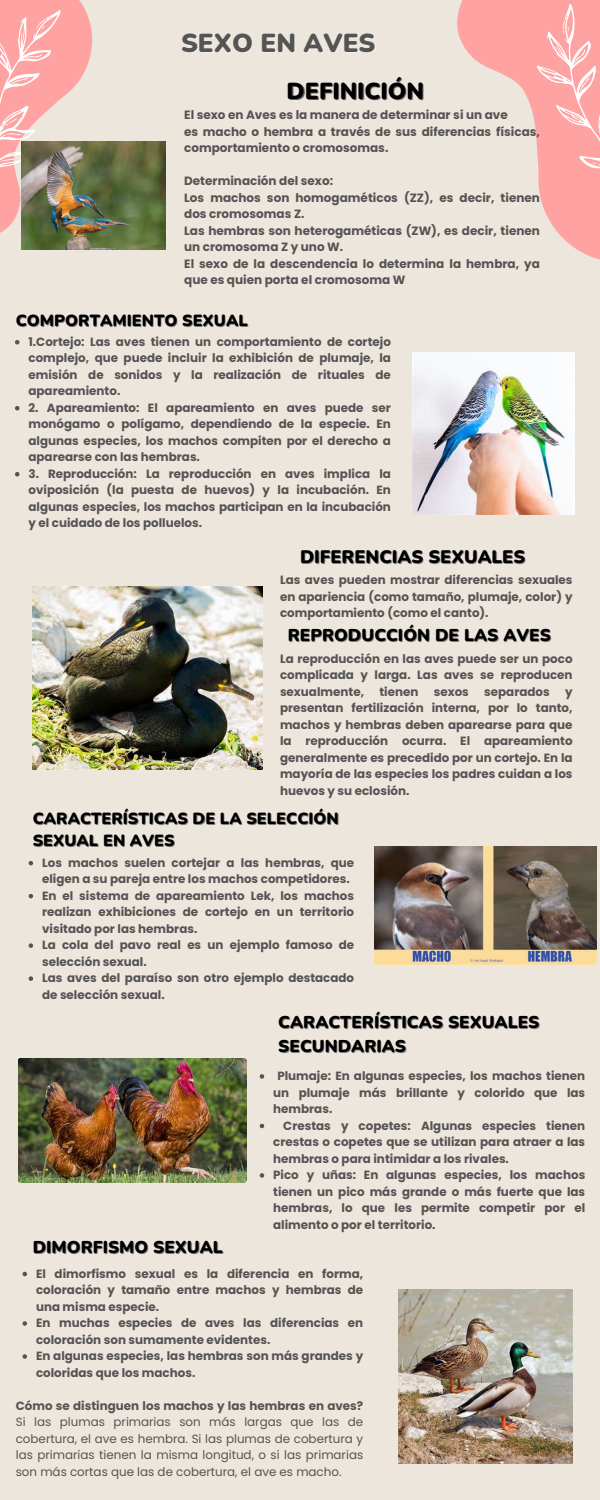
<style>
.page{position:relative;width:600px;height:1500px;background:#ede6dd}
.page>*{position:absolute;margin:0;border:0;box-sizing:border-box;transform-origin:0 0}
.t1{font:900 26px "Nunito";color:#545454}
.t2{font:900 23.2px "Nunito";color:#000}
.t3{font:900 18.2px "Nunito";color:#000}
.t4{font:900 17.2px "Nunito";color:#000}
.t5{font:900 16.2px "Nunito";color:#000}
.t6{font:700 12px/16.5px "Poppins";color:#545454}
.t7{font:700 11.9px/16.5px "Poppins";color:#545454;text-align:justify}
.t8{font:11.9px/16.5px "Poppins";color:#545454;text-align:justify}
.s1{font-weight:700}
</style>
<div class="page">
<svg style="left:412px;top:0;width:188px;height:372px"></svg>
<svg style="left:498px;top:3px;width:102px;height:206px"></svg>
<svg style="left:0;top:0;width:109px;height:250px"></svg>
<img style="left:22px;top:142px;width:144px;height:108px">
<img style="left:399px;top:1290px;width:174px;height:174px">
<img style="left:18px;top:1058px;width:228px;height:125px">
<img style="left:375px;top:846px;width:222px;height:119px">
<img style="left:33px;top:587px;width:229px;height:182px">
<img style="left:412px;top:353px;width:162px;height:162px">
<svg style="left:15px;top:340px;width:4px;height:4px"></svg>
<svg style="left:15px;top:406px;width:4px;height:4px"></svg>
<svg style="left:15px;top:472px;width:4px;height:4px"></svg>
<svg style="left:29px;top:861px;width:4px;height:4px"></svg>
<svg style="left:29px;top:894px;width:4px;height:4px"></svg>
<svg style="left:29px;top:943px;width:4px;height:5px"></svg>
<svg style="left:29px;top:976px;width:4px;height:5px"></svg>
<svg style="left:260px;top:1074px;width:4px;height:5px"></svg>
<svg style="left:260px;top:1124px;width:4px;height:4px"></svg>
<svg style="left:260px;top:1173px;width:4px;height:5px"></svg>
<svg style="left:23px;top:1272px;width:4px;height:4px"></svg>
<svg style="left:23px;top:1321px;width:4px;height:5px"></svg>
<svg style="left:23px;top:1354px;width:4px;height:5px"></svg>
<p class="t1" style="left:181px;top:25px;width:196px">SEXO EN AVES</p>
<h3 class="t2" style="left:287px;top:76px;width:139px">DEFINICIÓN</h3>
<p class="t6" style="left:184px;top:107px;width:325px">El sexo en Aves es la manera de determinar si un ave</p>
<p class="t6" style="left:184px;top:123px;width:357px">es macho o hembra a través de sus diferencias físicas, comportamiento o cromosomas.</p>
<h1 class="t6" style="left:184px;top:173px;width:357px">Determinación del sexo:<br>Los machos son homogaméticos (ZZ), es decir, tienen dos cromosomas Z.<br>Las hembras son heterogaméticas (ZW), es decir, tienen un cromosoma Z y uno W.<br>El sexo de la descendencia lo determina la hembra, ya que es quien porta el cromosoma W</h1>
<p class="t5" style="left:16px;top:309px;width:234px">COMPORTAMIENTO SEXUAL</p>
<h2 class="t7" style="left:28px;top:334px;width:364px">1.Cortejo: Las aves tienen un comportamiento de cortejo complejo, que puede incluir la exhibición de plumaje, la emisión de sonidos y la realización de rituales de apareamiento.</h2>
<p class="t7" style="left:28px;top:400px;width:364px">2. Apareamiento: El apareamiento en aves puede ser monógamo o polígamo, dependiendo de la especie. En algunas especies, los machos compiten por el derecho a aparearse con las hembras.</p>
<p class="t7" style="left:28px;top:466px;width:364px">3. Reproducción: La reproducción en aves implica la oviposición (la puesta de huevos) y la incubación. En algunas especies, los machos participan en la incubación y el cuidado de los polluelos.</p>
<h5 class="t3" style="left:300px;top:545px;width:227px">DIFERENCIAS SEXUALES</h5>
<p class="t7" style="left:280px;top:572px;width:294px">Las aves pueden mostrar diferencias sexuales en apariencia (como tamaño, plumaje, color) y comportamiento (como el canto).</p>
<p class="t4" style="left:288px;top:623px;width:265px">REPRODUCCIÓN DE LAS AVES</p>
<p class="t7" style="left:280px;top:650px;width:294px">La reproducción en las aves puede ser un poco complicada y larga. Las aves se reproducen sexualmente,</p>
<p class="t7" style="left:379px;top:683px;width:41px">tienen</p>
<p class="t7" style="left:434px;top:683px;width:37px">sexos</p>
<p class="t7" style="left:484px;top:683px;width:67px">separados</p>
<p class="t7" style="left:280px;top:683px;width:294px;text-indent:285px">y presentan fertilización interna, por lo tanto, machos y hembras deben aparearse para que la reproducción ocurra. El apareamiento generalmente es precedido por un cortejo. En la mayoría de las especies los padres cuidan a los huevos y su eclosión.</p>
<h5 class="t5" style="left:33px;top:808px;width:308px">CARACTERÍSTICAS DE LA SELECCIÓN</h5>
<h3 class="t5" style="left:33px;top:830px;width:143px">SEXUAL EN AVES</h3>
<h5 class="t7" style="left:42px;top:854px;width:314px">Los machos suelen cortejar a las hembras, que eligen a su pareja entre los machos competidores.</h5>
<h4 class="t7" style="left:42px;top:887px;width:314px">En el sistema de apareamiento Lek, los machos realizan exhibiciones de cortejo en un territorio visitado por las hembras.</h4>
<p class="t7" style="left:42px;top:937px;width:314px">La cola del pavo real es un ejemplo famoso de selección sexual.</p>
<p class="t7" style="left:42px;top:970px;width:314px">Las aves del paraíso son otro ejemplo destacado de selección sexual.</p>
<h4 class="t4" style="left:278px;top:1011px;width:263px">CARACTERÍSTICAS SEXUALES</h4>
<p class="t4" style="left:278px;top:1035px;width:129px">SECUNDARIAS</p>
<p class="t7" style="left:273px;top:1068px;width:314px;text-indent:4px">Plumaje: En algunas especies, los machos tienen un plumaje más brillante y colorido que las hembras.</p>
<h3 class="t7" style="left:273px;top:1117px;width:314px;text-indent:10px">Crestas y copetes: Algunas especies tienen crestas o copetes que se utilizan para atraer a las hembras o para intimidar a los rivales.</h3>
<p class="t7" style="left:273px;top:1167px;width:314px">Pico y uñas: En algunas especies, los machos tienen un pico más grande o más fuerte que las hembras, lo que les permite competir por el alimento o por el territorio.</p>
<p class="t4" style="left:33px;top:1236px;width:192px">DIMORFISMO SEXUAL</p>
<p class="t7" style="left:36px;top:1265px;width:329px">El dimorfismo sexual es la diferencia en forma, coloración y tamaño entre machos y hembras de una misma especie.</p>
<p class="t7" style="left:36px;top:1315px;width:329px">En muchas especies de aves las diferencias en coloración son sumamente evidentes.</p>
<h3 class="t7" style="left:36px;top:1348px;width:329px">En algunas especies, las hembras son más grandes y coloridas que los machos.</h3>
<p class="t8" style="left:16px;top:1397px;width:349px"><span class="s1">Cómo se distinguen los machos y las hembras en aves?<br></span>Si las plumas primarias son más largas que las de cobertura, el ave es hembra. Si las plumas de cobertura y las primarias tienen la misma longitud, o si las primarias son más cortas que las de cobertura, el ave es macho.</p>
</div>
